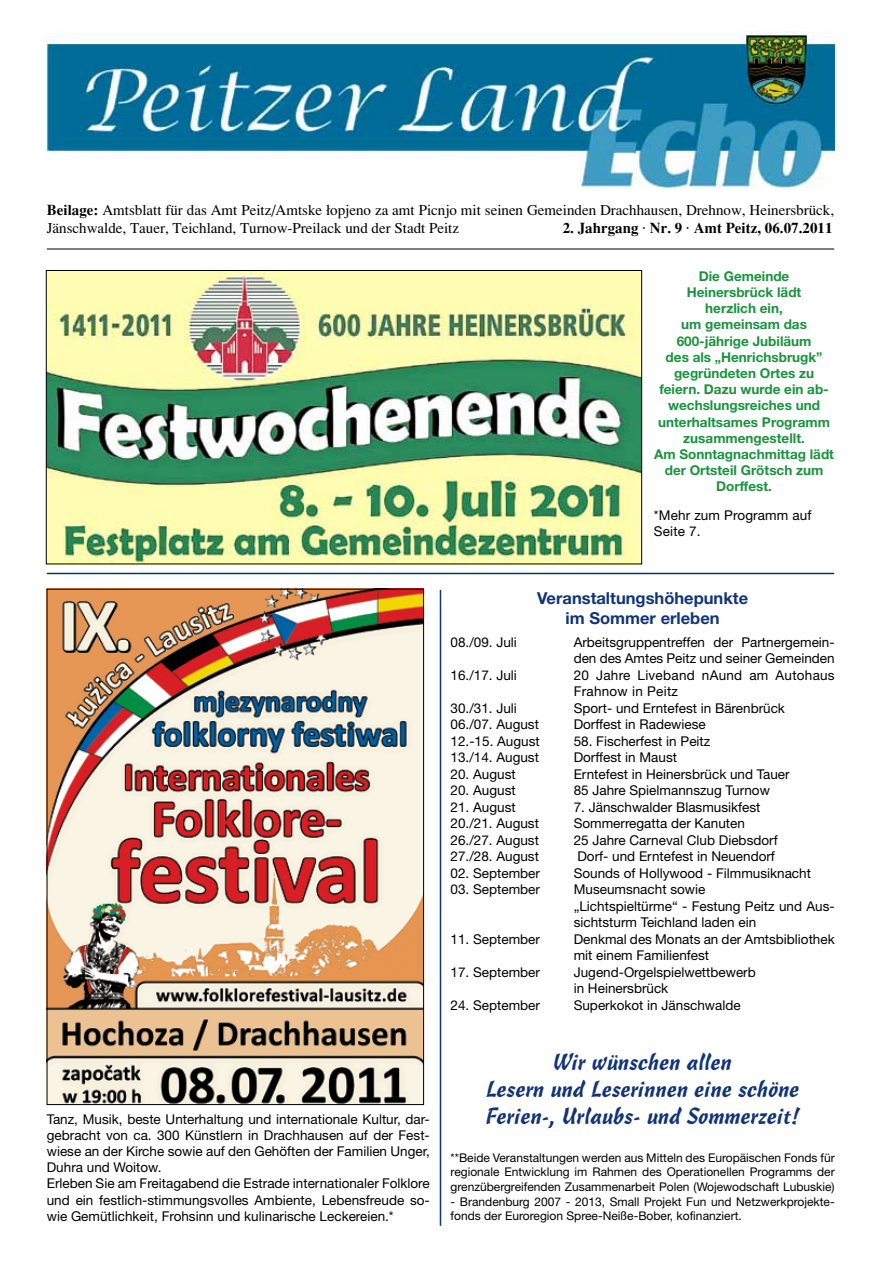
<style>
.page{position:relative;width:881px;height:1263px;background:#fff}
.page>*{position:absolute;margin:0;border:0;box-sizing:border-box;transform-origin:0 0}
.t1{font:22.5px/27.3px "Cascade Script";color:#113478;text-align:center}
.t2{font:700 16.5px/20.1px "Helvetica Neue LT";color:#113478;text-align:center}
.t3{font:15px/18px "T Accents";color:#000}
.t4{font:700 15px "T Accents";color:#000}
.t5{font:13.5px/16.2px "Helvetica Neue LT";color:#000}
.t6{font:700 13.5px/16.2px "Helvetica Neue LT";color:#1b923e;text-align:center}
.t7{font:13.5px/16.5px "Helvetica Neue LT";letter-spacing:.02em;color:#000}
.t8{font:12px/14.7px "Helvetica Neue LT";color:#000;text-align:justify}
.s1{font-weight:700}
</style>
<div class="page">
<hr style="left:47px;top:249px;width:786px;height:1px;background:#000">
<img style="left:47px;top:32px;width:786px;height:157px">
<img style="left:48px;top:272px;width:591px;height:290px">
<div style="left:46px;top:270px;width:595px;height:294px;border:1px solid #000"></div>
<img style="left:49px;top:591px;width:372px;height:512px">
<hr style="left:47px;top:573px;width:786px;height:1px;background:#113478">
<hr style="left:439px;top:590px;width:2px;height:636px;background:#113478">
<p class="t3" style="left:47px;top:200px;width:788px"><span class="s1">Beilage:</span> Amtsblatt für das Amt Peitz/Amtske Ωopjeno za amt Picnjo mit seinen Gemeinden Drachhausen, Drehnow, Heinersbrück,<br>Jänschwalde, Tauer, Teichland, Turnow-Preilack und der Stadt Peitz</p>
<p class="t4" style="left:562px;top:218px;width:271px">2. Jahrgang · Nr. 9 · Amt Peitz, 06.07.2011</p>
<p class="t6" style="left:654px;top:268px;width:181px">Die Gemeinde<br>Heinersbrück lädt<br>herzlich ein,<br>um gemeinsam das<br>600-jährige Jubiläum<br>des als „Henrichsbrugk” gegründeten Ortes zu feiern. Dazu wurde ein ab&shy;wechslungsreiches und unterhaltsames Programm zusammengestellt.<br>Am Sonntagnachmittag lädt der Ortsteil Grötsch zum<br>Dorffest.</p>
<p class="t5" style="left:653px;top:507px;width:159px">*Mehr zum Programm auf<br>Seite 7.</p>
<p class="t2" style="left:537px;top:588px;width:212px">Veranstaltungshöhepunkte im Sommer erleben</p>
<p class="t5" style="left:47px;top:1110px;width:384px">Tanz, Musik, beste Unterhaltung und internationale Kultur, dar&shy;gebracht von ca. 300 Künstlern in Drachhausen auf der Fest&shy;wiese an der Kirche sowie auf den Gehöften der Familien Unger, Duhra und Woitow.<br>Erleben Sie am Freitagabend die Estrade internationaler Folklore und ein festlich-stimmungsvolles Ambiente, Lebensfreude so&shy;wie Gemütlichkeit, Frohsinn und kulinarische Leckereien.*</p>
<p class="t5" style="left:450px;top:634px;width:68px">08./09. Juli</p>
<p class="t5" style="left:573px;top:634px;width:262px">Arbeitsgruppentreffen der Partnergemein&shy;den des Amtes Peitz und seiner Gemeinden</p>
<p class="t5" style="left:450px;top:667px;width:68px">16./17. Juli</p>
<p class="t7" style="left:573px;top:667px;width:262px">20 Jahre Liveband nAund am Autohaus<br>Frahnow in Peitz</p>
<p class="t5" style="left:450px;top:700px;width:68px">30./31. Juli</p>
<p class="t5" style="left:573px;top:700px;width:213px">Sport- und Erntefest in Bärenbrück</p>
<p class="t5" style="left:450px;top:716px;width:90px">06./07. August</p>
<p class="t5" style="left:573px;top:716px;width:133px">Dorffest in Radewiese</p>
<p class="t5" style="left:450px;top:733px;width:91px">12.-15. August</p>
<p class="t5" style="left:573px;top:733px;width:138px">58. Fischerfest in Peitz</p>
<p class="t5" style="left:450px;top:749px;width:90px">13./14. August</p>
<p class="t5" style="left:573px;top:749px;width:105px">Dorffest in Maust</p>
<p class="t5" style="left:450px;top:766px;width:67px">20. August</p>
<p class="t5" style="left:573px;top:766px;width:217px">Erntefest in Heinersbrück und Tauer</p>
<p class="t5" style="left:450px;top:782px;width:67px">20. August</p>
<p class="t5" style="left:573px;top:782px;width:198px">85 Jahre Spielmannszug Turnow</p>
<p class="t5" style="left:450px;top:799px;width:67px">21. August</p>
<p class="t5" style="left:573px;top:799px;width:188px">7. Jänschwalder Blasmusikfest</p>
<p class="t5" style="left:450px;top:815px;width:90px">20./21. August</p>
<p class="t5" style="left:573px;top:815px;width:173px">Sommerregatta der Kanuten</p>
<p class="t5" style="left:450px;top:832px;width:90px">26./27. August</p>
<p class="t5" style="left:573px;top:832px;width:205px">25 Jahre Carneval Club Diebsdorf</p>
<p class="t5" style="left:450px;top:848px;width:90px">27./28. August</p>
<p class="t5" style="left:577px;top:848px;width:199px">Dorf- und Erntefest in Neuendorf</p>
<p class="t5" style="left:450px;top:865px;width:91px">02. September</p>
<p class="t5" style="left:573px;top:865px;width:239px">Sounds of Hollywood - Filmmusiknacht</p>
<p class="t5" style="left:450px;top:881px;width:91px">03. September</p>
<p class="t5" style="left:573px;top:881px;width:262px">Museumsnacht sowie<br>„Lichtspieltürme“ - Festung Peitz und Aus&shy;sichtsturm Teichland laden ein</p>
<p class="t5" style="left:450px;top:930px;width:91px">11. September</p>
<p class="t5" style="left:573px;top:930px;width:262px">Denkmal des Monats an der Amtsbibliothek mit einem Familienfest</p>
<p class="t5" style="left:450px;top:963px;width:91px">17. September</p>
<p class="t5" style="left:573px;top:963px;width:183px">Jugend-Orgelspielwettbewerb in Heinersbrück</p>
<p class="t5" style="left:450px;top:996px;width:91px">24. September</p>
<p class="t5" style="left:573px;top:996px;width:168px">Superkokot in Jänschwalde</p>
<h1 class="t1" style="left:485px;top:1048px;width:315px">Wir wünschen allen<br>Lesern und Leserinnen eine schöne<br>Ferien-, Urlaubs- und Sommerzeit!</h1>
<p class="t8" style="left:450px;top:1150px;width:385px">**Beide Veranstaltungen werden aus Mitteln des Europäischen Fonds für regionale Entwicklung im Rahmen des Operationellen Programms der grenzübergreifenden Zusammenarbeit Polen (Wojewodschaft Lubuskie)</p>
<p class="t8" style="left:450px;top:1194px;width:385px">- Brandenburg 2007 - 2013, Small Projekt Fun und Netzwerkprojekte&shy;fonds der Euroregion Spree-Neiße-Bober, kofinanziert.</p>
</div>
